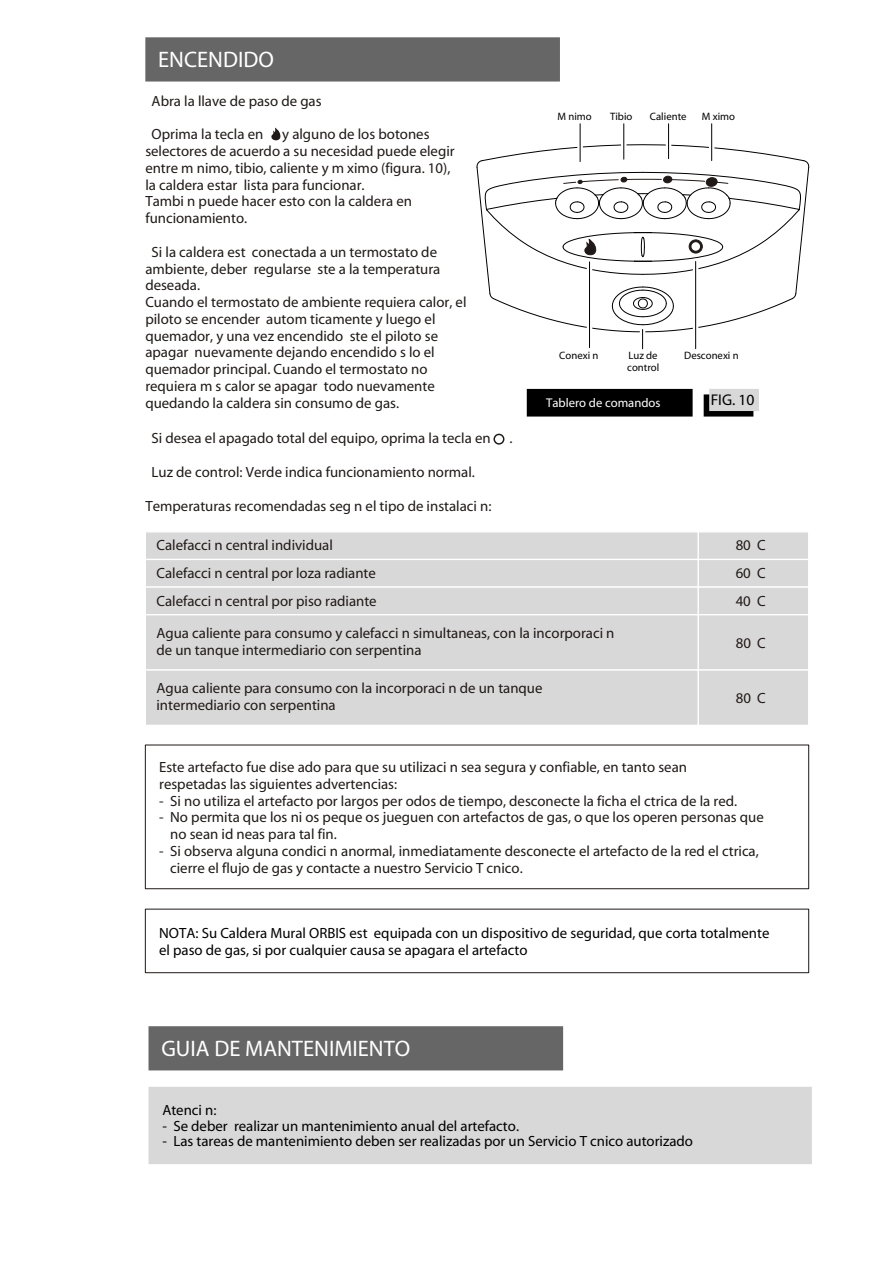
<style>
.page{position:relative;width:893px;height:1263px;background:#fff}
.page>*{position:absolute;margin:0;border:0;box-sizing:border-box;transform-origin:0 0}
.t1{font:700 22.5px "Frutiger";color:#fff}
.t2{font:300 15.6px "Frutiger";color:#000}
.t3{font:300 14.85px/16.8px "Frutiger";color:#1f1917}
.t4{font:700 14.85px/27.6px "Frutiger";color:#1f1917}
.t5{font:300 14.85px/16.8px "Frutiger";color:#000}
.t6{font:700 14.85px/15.5px "Frutiger";color:#000}
.t7{font:700 12.6px "Frutiger";color:#fff}
.t8{font:300 10.65px "Frutiger";color:#000}
</style>
<div class="page">
<div style="left:145px;top:37px;width:415px;height:45px;background:#666"></div>
<svg style="left:704px;top:389px;width:55px;height:28px;background:#a8a7a7"></svg>
<div style="left:527px;top:389px;width:166px;height:28px;background:#000"></div>
<svg style="left:271px;top:128px;width:9px;height:12px"></svg>
<svg style="left:493px;top:434px;width:11px;height:11px"></svg>
<svg style="left:476px;top:123px;width:333px;height:227px"></svg>
<div style="left:698px;top:532px;width:111px;height:27px;background:#d9d8d8"></div>
<div style="left:697px;top:531px;width:112px;height:29px;border:1px solid #fff"></div>
<div style="left:698px;top:559px;width:111px;height:28px;background:#d9d8d8"></div>
<div style="left:697px;top:559px;width:112px;height:29px;border:1px solid #fff"></div>
<div style="left:698px;top:587px;width:111px;height:28px;background:#d9d8d8"></div>
<div style="left:697px;top:586px;width:112px;height:29px;border:1px solid #fff"></div>
<div style="left:145px;top:532px;width:553px;height:27px;background:#d9d8d8"></div>
<div style="left:145px;top:531px;width:554px;height:29px;border:1px solid #fff"></div>
<div style="left:145px;top:559px;width:553px;height:28px;background:#d9d8d8"></div>
<div style="left:145px;top:559px;width:554px;height:29px;border:1px solid #fff"></div>
<div style="left:145px;top:587px;width:553px;height:28px;background:#d9d8d8"></div>
<div style="left:145px;top:586px;width:554px;height:29px;border:1px solid #fff"></div>
<div style="left:698px;top:615px;width:111px;height:55px;background:#d9d8d8"></div>
<div style="left:697px;top:614px;width:112px;height:57px;border:1px solid #fff"></div>
<div style="left:145px;top:615px;width:553px;height:55px;background:#d9d8d8"></div>
<div style="left:145px;top:614px;width:554px;height:57px;border:1px solid #fff"></div>
<div style="left:698px;top:670px;width:111px;height:55px;background:#d9d8d8"></div>
<div style="left:697px;top:669px;width:112px;height:57px;border:1px solid #fff"></div>
<div style="left:145px;top:670px;width:553px;height:55px;background:#d9d8d8"></div>
<div style="left:145px;top:669px;width:554px;height:57px;border:1px solid #fff"></div>
<div style="left:145px;top:909px;width:664px;height:64px;border:1px solid #1f1917"></div>
<div style="left:145px;top:745px;width:664px;height:144px;border:1px solid #1f1917"></div>
<div style="left:149px;top:1087px;width:663px;height:77px;background:#d9d8d8"></div>
<div style="left:149px;top:1026px;width:414px;height:44px;background:#666"></div>
<h1 class="t1" style="left:158px;top:49px;width:117px">ENCENDIDO</h1>
<p class="t3" style="left:152px;top:93px;width:172px">Abra la llave de paso de gas</p>
<p class="t3" style="left:152px;top:126px;width:113px">Oprima la tecla en</p>
<p class="t3" style="left:145px;top:126px;width:311px;text-indent:137px">y alguno de los botones selectores de acuerdo a su necesidad puede elegir entre m nimo, tibio, caliente y m ximo (figura. 10), la caldera estar lista para funcionar.<br>Tambi n puede hacer esto con la caldera en funcionamiento.</p>
<p class="t3" style="left:145px;top:244px;width:323px;text-indent:6px">Si la caldera est conectada a un termostato de ambiente, deber regularse ste a la temperatura deseada.<br>Cuando el termostato de ambiente requiera calor, el piloto se encender autom ticamente y luego el quemador, y una vez encendido ste el piloto se apagar nuevamente dejando encendido s lo el quemador principal. Cuando el termostato no requiera m s calor se apagar todo nuevamente quedando la caldera sin consumo de gas.</p>
<p class="t3" style="left:152px;top:431px;width:341px">Si desea el apagado total del equipo, oprima la tecla en</p>
<p class="t3" style="left:509px;top:431px;width:5px">.</p>
<p class="t3" style="left:152px;top:464px;width:325px">Luz de control: Verde indica funcionamiento normal.</p>
<p class="t4" style="left:145px;top:493px;width:348px">Temperaturas recomendadas seg n el tipo de instalaci n:</p>
<p class="t4" style="left:156px;top:532px;width:222px">Calefacci n central individual<br>Calefacci n central por loza radiante<br>Calefacci n central por piso radiante</p>
<p class="t8" style="left:558px;top:111px;width:36px">M nimo</p>
<p class="t8" style="left:610px;top:111px;width:24px">Tibio</p>
<p class="t8" style="left:650px;top:111px;width:38px">Caliente</p>
<p class="t8" style="left:702px;top:111px;width:35px">M ximo</p>
<p class="t8" style="left:559px;top:350px;width:41px">Conexi n</p>
<p class="t8" style="left:628px;top:350px;width:31px">Luz de</p>
<p class="t8" style="left:684px;top:350px;width:56px">Desconexi n</p>
<p class="t8" style="left:627px;top:362px;width:34px">control</p>
<p class="t7" style="left:546px;top:397px;width:116px">Tablero de comandos</p>
<p class="t2" style="left:711px;top:392px;width:45px">FIG. 10</p>
<p class="t4" style="left:736px;top:532px;width:32px;text-align:justify">80 C 60 C 40 C</p>
<p class="t4" style="left:156px;top:625px;width:460px;line-height:17.1px">Agua caliente para consumo y calefacci n simultaneas, con la incorporaci n de un tanque intermediario con serpentina</p>
<p class="t4" style="left:156px;top:680px;width:388px;line-height:17.1px">Agua caliente para consumo con la incorporaci n de un tanque intermediario con serpentina</p>
<p class="t4" style="left:736px;top:629px;width:32px">80 C</p>
<p class="t4" style="left:736px;top:685px;width:32px">80 C</p>
<p class="t4" style="left:159px;top:759px;width:529px;line-height:17.1px">Este artefacto fue dise ado para que su utilizaci n sea segura y confiable, en tanto sean respetadas las siguientes advertencias:</p>
<p class="t3" style="left:170px;top:793px;width:595px">Si no utiliza el artefacto por largos per odos de tiempo, desconecte la ficha el ctrica de la red.<br>No permita que los ni os peque os jueguen con artefactos de gas, o que los operen personas que no sean id neas para tal fin.<br>Si observa alguna condici n anormal, inmediatamente desconecte el artefacto de la red el ctrica, cierre el flujo de gas y contacte a nuestro Servicio T cnico.</p>
<p class="t5" style="left:159px;top:925px;width:612px">NOTA: Su Caldera Mural ORBIS est equipada con un dispositivo de seguridad, que corta totalmente el paso de gas, si por cualquier causa se apagara el artefacto</p>
<h1 class="t1" style="left:161px;top:1038px;width:251px">GUIA DE MANTENIMIENTO</h1>
<p class="t6" style="left:173px;top:1103px;width:521px;text-indent:-11px">Atenci n:<br>Se deber realizar un mantenimiento anual del artefacto.<br>Las tareas de mantenimiento deben ser realizadas por un Servicio T cnico autorizado</p>
</div>
